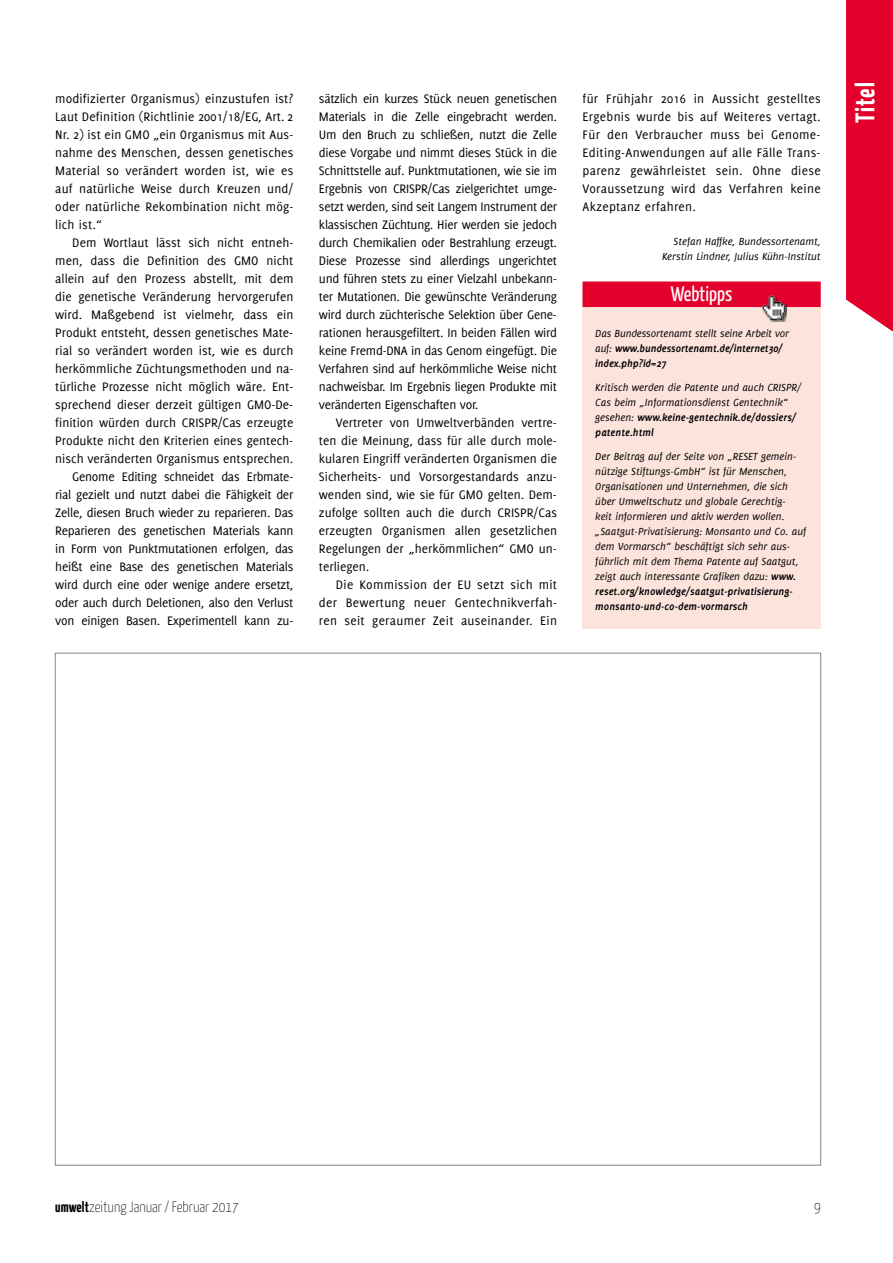
<style>
.page{position:relative;width:893px;height:1263px;background:#fff}
.page>*{position:absolute;margin:0;border:0;box-sizing:border-box;transform-origin:0 0}
.t1{font:700 27px "Yanone Kaffeesatz";letter-spacing:.04em;color:#fff}
.t2{font:21px "Yanone Kaffeesatz";color:#fff}
.t3{font:100 15px "Yanone Kaffeesatz";color:#000}
.t4{font:13.5px/18px "Delicious";color:#000;text-align:justify}
.t5{font:italic 11.25px/15px "Delicious";color:#000}
.t6{font:italic 700 11.25px/15px "Delicious";letter-spacing:-.01em;color:#000}
.s1{font-weight:400}
.s2{font-weight:700}
</style>
<div class="page">
<div style="left:583px;top:283px;width:238px;height:346px;background:#fce3dc"></div>
<div style="left:583px;top:281px;width:238px;height:26px;background:#e4002c"></div>
<div style="left:762px;top:296px;width:25px;height:26px;background:#000;opacity:.75"></div>
<img style="left:762px;top:295px;width:25px;height:26px">
<svg style="left:846px;top:0;width:47px;height:332px;background:#e50c36"></svg>
<p class="t4" style="left:55px;top:89px;width:240px">modifizierter Organismus) einzustufen ist?<br>Laut Definition (Richtlinie 2001/18/EG, Art. 2<br>Nr. 2) ist ein GMO „ein Organismus mit Aus&shy;nahme des Menschen, dessen genetisches Material so verändert worden ist, wie es auf natürliche Weise durch Kreuzen und/ oder natürliche Rekombination nicht mög&shy;lich ist.“</p>
<p class="t4" style="left:55px;top:233px;width:240px;text-align:right">Dem Wortlaut lässt sich nicht entneh&shy;men, dass die Definition des GMO nicht allein auf den Prozess abstellt, mit dem die genetische Veränderung hervorgerufen wird. Maßgebend ist vielmehr, dass ein Produkt entsteht, dessen genetisches Mate&shy;rial so verändert worden ist, wie es durch herkömmliche Züchtungsmethoden und na&shy;türliche Prozesse nicht möglich wäre. Ent&shy;sprechend dieser derzeit gültigen GMO-De&shy;finition würden durch CRISPR/Cas erzeugte Produkte nicht den Kriterien eines gentech&shy;nisch veränderten Organismus entsprechen.<br>Genome Editing schneidet das Erbmate&shy;rial gezielt und nutzt dabei die Fähigkeit der Zelle, diesen Bruch wieder zu reparieren. Das Reparieren des genetischen Materials kann in Form von Punktmutationen erfolgen, das heißt eine Base des genetischen Materials wird durch eine oder wenige andere ersetzt, oder auch durch Deletionen, also den Verlust von einigen Basen. Experimentell kann zu-</p>
<p class="t4" style="left:319px;top:89px;width:240px">sätzlich ein kurzes Stück neuen genetischen Materials in die Zelle eingebracht werden.<br>Um den Bruch zu schließen, nutzt die Zelle diese Vorgabe und nimmt dieses Stück in die Schnittstelle auf. Punktmutationen, wie sie im Ergebnis von CRISPR/Cas zielgerichtet umge&shy;setzt werden, sind seit Langem Instrument der klassischen Züchtung. Hier werden sie jedoch durch Chemikalien oder Bestrahlung erzeugt.<br>Diese Prozesse sind allerdings ungerichtet und führen stets zu einer Vielzahl unbekann&shy;ter Mutationen. Die gewünschte Veränderung wird durch züchterische Selektion über Gene&shy;rationen herausgefiltert. In beiden Fällen wird keine Fremd-DNA in das Genom eingefügt. Die Verfahren sind auf herkömmliche Weise nicht nachweisbar. Im Ergebnis liegen Produkte mit veränderten Eigenschaften vor.</p>
<p class="t4" style="left:319px;top:413px;width:240px;text-indent:17px">Vertreter von Umweltverbänden vertre&shy;ten die Meinung, dass für alle durch mole&shy;kularen Eingriff veränderten Organismen die Sicherheits- und Vorsorgestandards anzu&shy;wenden sind, wie sie für GMO gelten. Dem&shy;zufolge sollten auch die durch CRISPR/Cas erzeugten Organismen allen gesetzlichen Regelungen der „herkömmlichen“ GMO un&shy;terliegen.</p>
<p class="t4" style="left:319px;top:575px;width:240px;text-indent:17px">Die Kommission der EU setzt sich mit der Bewertung neuer Gentechnikverfah&shy;ren seit geraumer Zeit auseinander. Ein</p>
<p class="t4" style="left:583px;top:89px;width:240px">für Frühjahr 2016 in Aussicht gestelltes Ergebnis wurde bis auf Weiteres vertagt.<br>Für den Verbraucher muss bei Genome-Editing-Anwendungen auf alle Fälle Trans&shy;parenz gewährleistet sein. Ohne diese Voraussetzung wird das Verfahren keine Akzeptanz erfahren.</p>
<p class="t5" style="left:662px;top:233px;width:160px;text-align:right">Stefan Haffke, Bundessortenamt,<br>Kerstin Lindner, Julius Kühn-Institut</p>
<h2 class="t2" style="left:671px;top:281px;width:63px">Webtipps</h2>
<p class="t6" style="left:595px;top:326px;width:195px"><span class="s1">Das Bundessortenamt stellt seine Arbeit vor auf:</span> www.bundessortenamt.de/internet30/ index.php?id=27</p>
<p class="t5" style="left:595px;top:380px;width:207px">Kritisch werden die Patente und auch CRISPR/ Cas beim „Informationsdienst Gentechnik“ gesehen: <span class="s2">www.keine-gentechnik.de/dossiers/ patente.html</span></p>
<p class="t5" style="left:595px;top:449px;width:212px">Der Beitrag auf der Seite von „RESET gemein&shy;nützige Stiftungs-GmbH“ ist für Menschen, Organisationen und Unternehmen, die sich über Umweltschutz und globale Gerechtig-<br>keit informieren und aktiv werden wollen. „Saatgut-Privatisierung: Monsanto und Co. auf dem Vormarsch“ beschäftigt sich sehr aus&shy;führlich mit dem Thema Patente auf Saatgut, zeigt auch interessante Grafiken dazu: <span class="s2">www. reset.org/knowledge/saatgut-privatisierung&shy;monsanto-und-co-dem-vormarsch</span></p>
<h1 class="t1" style="left:849px;top:123px;width:42px;rotate:-90deg">Titel</h1>
<p class="t3" style="left:55px;top:1197px;width:185px"><span class="s2">umwelt</span>zeitung Januar / Februar 2017</p>
<p class="t3" style="left:814px;top:1198px;width:8px">9</p>
</div>
